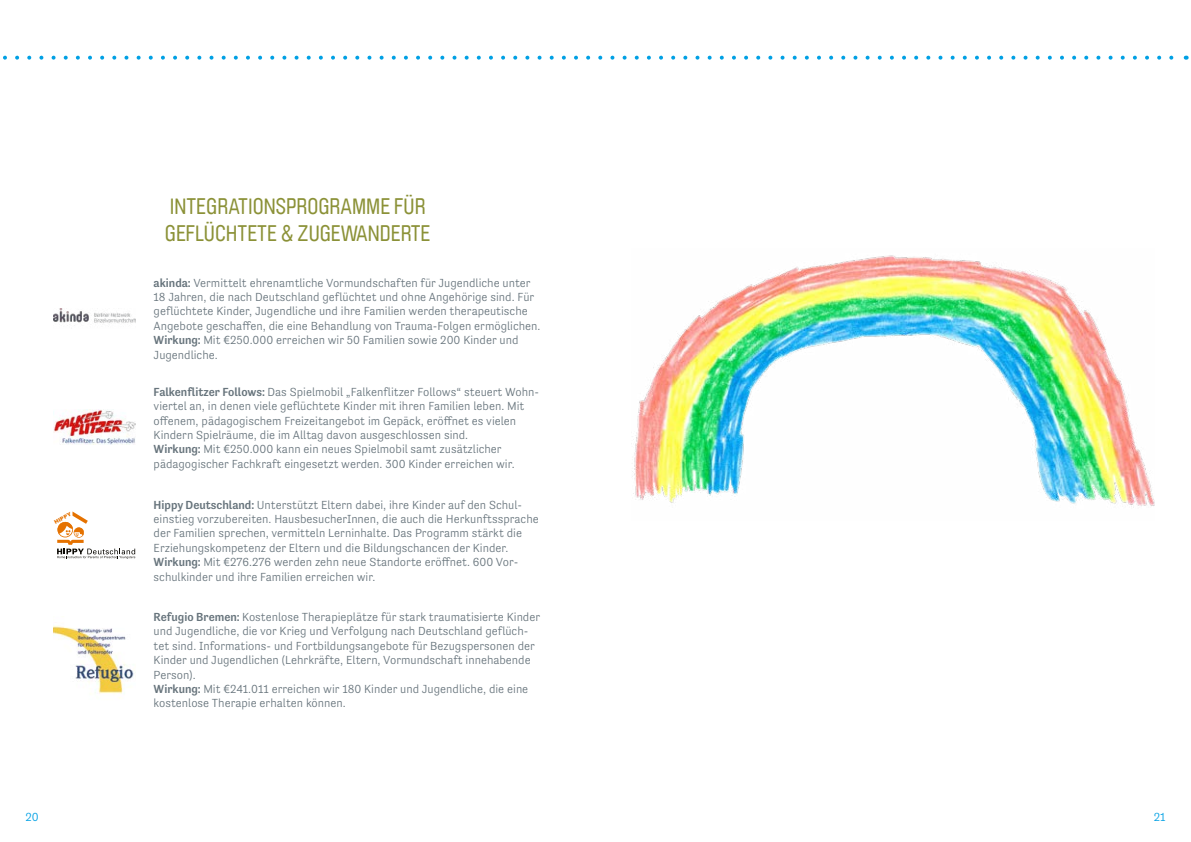
<style>
.page{position:relative;width:1191px;height:842px;background:#fff}
.page>*{position:absolute;margin:0;border:0;box-sizing:border-box;transform-origin:0 0}
.t1{font:22px/26.4px "Brauer Neue";color:#8b9137}
.t2{font:300 12px/14.4px "Tenso";color:#67747c}
.t3{font:300 12px "Tenso";color:#00a0e4}
.t4{font:900 5.3px "Arial";color:#e57200}
.s1{font-weight:500}
</style>
<div class="page">
<img style="left:632px;top:255px;width:523px;height:253px">
<svg style="left:3px;top:56px;width:1171px;height:4px"></svg>
<img style="left:54px;top:309px;width:81px;height:14px">
<img style="left:54px;top:409px;width:81px;height:36px">
<svg style="left:57px;top:511px;width:78px;height:48px"></svg>
<img style="left:54px;top:626px;width:81px;height:68px">
<p class="t4" style="left:53px;top:518px;width:20px;rotate:-27deg">H I P P Y</p>
<p class="t3" style="left:26px;top:810px;width:15px">20</p>
<h1 class="t1" style="left:165px;top:194px;width:267px">INTEGRATIONSPROGRAMME FÜR<br>GEFLÜCHTETE &amp; ZUGEWANDERTE</h1>
<p class="t2" style="left:154px;top:275px;width:388px"><span class="s1">akinda:</span> Vermittelt ehrenamtliche Vormundschaften für Jugendliche unter 18 Jahren, die nach Deutschland geflüchtet und ohne Angehörige sind. Für geflüchtete Kinder, Jugendliche und ihre Familien werden therapeutische Angebote geschaffen, die eine Behandlung von Trauma-Folgen ermöglichen.<br><span class="s1">Wirkung:</span> Mit €250.000 erreichen wir 50 Familien sowie 200 Kinder und Jugendliche.</p>
<p class="t2" style="left:154px;top:384px;width:387px"><span class="s1">Falkenflitzer Follows:</span> Das Spielmobil „Falkenflitzer Follows“ steuert Wohn&shy;viertel an, in denen viele geflüchtete Kinder mit ihren Familien leben. Mit offenem, pädagogischem Freizeitangebot im Gepäck, eröffnet es vielen Kindern Spielräume, die im Alltag davon ausgeschlossen sind.<br><span class="s1">Wirkung:</span> Mit €250.000 kann ein neues Spielmobil samt zusätzlicher pädagogischer Fachkraft eingesetzt werden. 300 Kinder erreichen wir.</p>
<p class="t2" style="left:154px;top:497px;width:387px"><span class="s1">Hippy Deutschland:</span> Unterstützt Eltern dabei, ihre Kinder auf den Schul&shy;einstieg vorzubereiten. HausbesucherInnen, die auch die Herkunftssprache der Familien sprechen, vermitteln Lerninhalte. Das Programm stärkt die Erziehungskompetenz der Eltern und die Bildungschancen der Kinder.<br><span class="s1">Wirkung:</span> Mit €276.276 werden zehn neue Standorte eröffnet. 600 Vor&shy;schulkinder und ihre Familien erreichen wir.</p>
<p class="t2" style="left:154px;top:610px;width:388px"><span class="s1">Refugio Bremen:</span> Kostenlose Therapieplätze für stark traumatisierte Kinder und Jugendliche, die vor Krieg und Verfolgung nach Deutschland geflüch&shy;tet sind. Informations- und Fortbildungsangebote für Bezugspersonen der Kinder und Jugendlichen (Lehrkräfte, Eltern, Vormundschaft innehabende Person).<br><span class="s1">Wirkung:</span> Mit €241.011 erreichen wir 180 Kinder und Jugendliche, die eine kostenlose Therapie erhalten können.</p>
<p class="t3" style="left:1153px;top:810px;width:13px">21</p>
</div>
